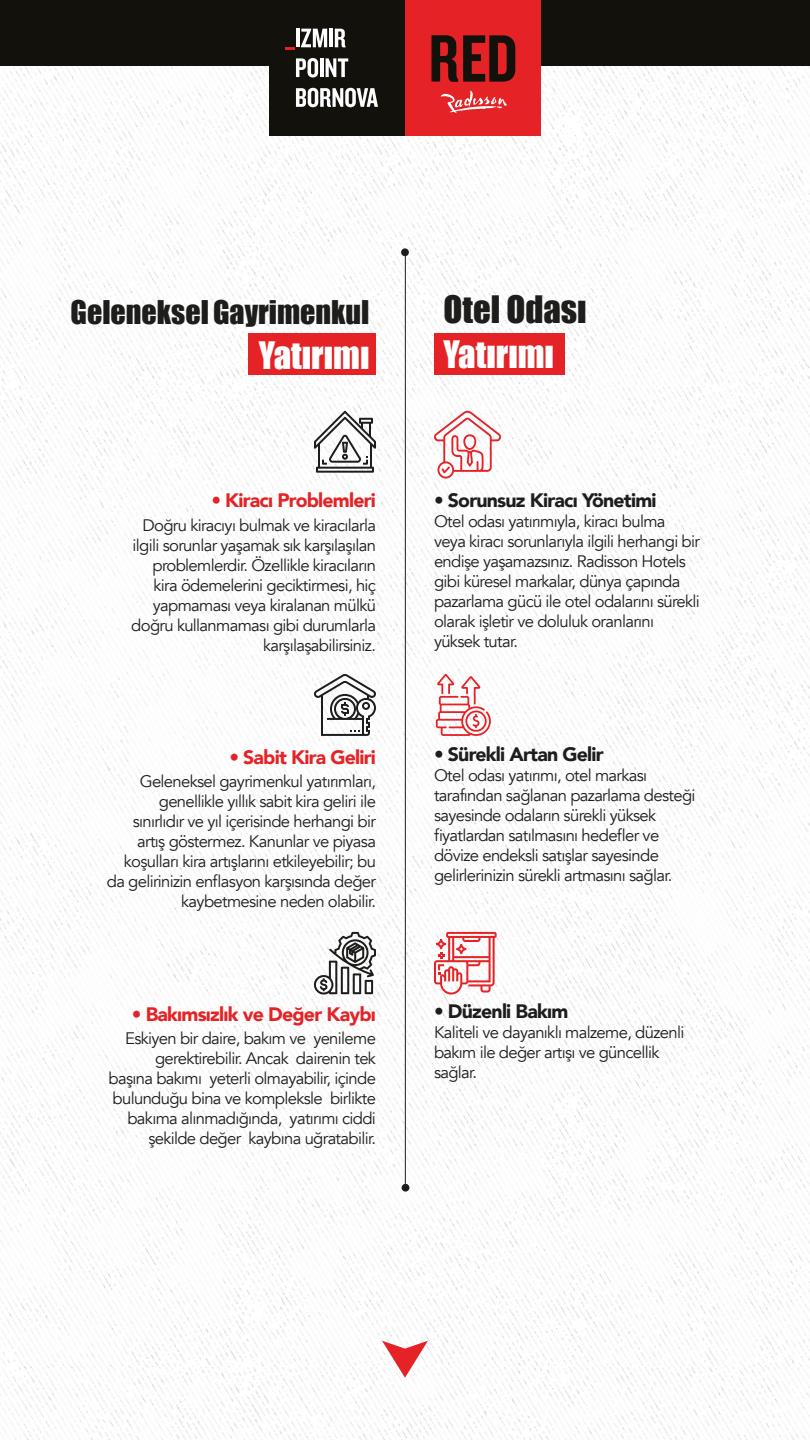
<style>
.page{position:relative;width:810px;height:1440px;background:#fff}
.page>*{position:absolute;margin:0;border:0;box-sizing:border-box;transform-origin:0 0}
.t1{font:34.72px "Impact";color:#fff}
.t2{font:34.72px "Impact";color:#1d1d1b}
.t3{font:30px "Impact";color:#1d1d1b}
.t4{font:900 19.42px "Avenir";letter-spacing:-.04em;color:#e52326}
.t5{font:900 19.42px "Avenir";letter-spacing:-.04em;color:#1d1d1b}
.t6{font:16.65px/20px "Avenir";letter-spacing:-.04em;color:#1d1d1b;text-align:right}
.s1{font-weight:400}
</style>
<div class="page">
<img style="left:0;top:66px;width:810px;height:1374px">
<div style="left:0;top:0;width:810px;height:66px;background:#12110c"></div>
<div style="left:405px;top:0;width:136px;height:136px;background:#e52326"></div>
<svg style="left:432px;top:35px;width:83px;height:47px"></svg>
<svg style="left:440px;top:90px;width:67px;height:23px"></svg>
<div style="left:269px;top:0;width:136px;height:136px;background:#12110c"></div>
<svg style="left:285px;top:47px;width:10px;height:3px"></svg>
<hr style="left:296px;top:29px;width:3px;height:18px;background:#fff">
<svg style="left:301px;top:29px;width:26px;height:18px"></svg>
<hr style="left:329px;top:29px;width:4px;height:18px;background:#fff">
<svg style="left:335px;top:29px;width:11px;height:18px"></svg>
<svg style="left:296px;top:58px;width:22px;height:19px"></svg>
<hr style="left:320px;top:58px;width:4px;height:19px;background:#fff">
<svg style="left:326px;top:58px;width:22px;height:19px"></svg>
<svg style="left:296px;top:88px;width:82px;height:19px"></svg>
<svg style="left:382px;top:1341px;width:46px;height:37px"></svg>
<hr style="left:405px;top:252px;width:1px;height:932px;background:#1d1d1b">
<div style="left:402px;top:1184px;width:7px;height:8px;background:#1d1d1b;border-radius:50%"></div>
<div style="left:401px;top:248px;width:8px;height:8px;background:#1d1d1b;border-radius:50%"></div>
<svg style="left:314px;top:411px;width:62px;height:62px"></svg>
<svg style="left:314px;top:674px;width:62px;height:62px"></svg>
<svg style="left:314px;top:932px;width:62px;height:63px"></svg>
<div style="left:248px;top:333px;width:128px;height:42px;background:#e52326"></div>
<svg style="left:434px;top:411px;width:67px;height:68px"></svg>
<svg style="left:434px;top:932px;width:63px;height:63px"></svg>
<svg style="left:436px;top:674px;width:55px;height:62px"></svg>
<div style="left:434px;top:333px;width:131px;height:42px;background:#e52326"></div>
<h2 class="t3" style="left:70px;top:289px;width:301px">Geleneksel Gayrimenkul</h2>
<h1 class="t1" style="left:259px;top:328px;width:112px">Yatırımı</h1>
<p class="t4" style="left:211px;top:484px;width:166px"><span class="s1">•</span> Kiracı Problemleri</p>
<p class="t6" style="left:131px;top:515px;width:246px">Doğru kiracıyı bulmak ve kiracılarla ilgili sorunlar yaşamak sık karşılaşılan problemlerdir. Özellikle kiracıların kira ödemelerini geciktirmesi, hiç yapmaması veya kiralanan mülkü doğru kullanmaması gibi durumlarla karşılaşabilirsiniz.</p>
<p class="t4" style="left:229px;top:741px;width:148px"><span class="s1">•</span> Sabit Kira Geliri</p>
<p class="t6" style="left:107px;top:772px;width:271px">Geleneksel gayrimenkul yatırımları, genellikle yıllık sabit kira geliri ile sınırlıdır ve yıl içerisinde herhangi bir artış göstermez. Kanunlar ve piyasa koşulları kira artışlarını etkileyebilir; bu da gelirinizin enflasyon karşısında değer kaybetmesine neden olabilir.</p>
<p class="t4" style="left:132px;top:997px;width:246px"><span class="s1">•</span> Bakımsızlık ve Değer Kaybı</p>
<p class="t6" style="left:109px;top:1029px;width:269px">Eskiyen bir daire, bakım ve yenileme gerektirebilir. Ancak dairenin tek başına bakımı yeterli olmayabilir, içinde bulunduğu bina ve kompleksle birlikte bakıma alınmadığında, yatırımı ciddi şekilde değer kaybına uğratabilir.</p>
<h1 class="t2" style="left:443px;top:283px;width:145px">Otel Odası</h1>
<h1 class="t1" style="left:443px;top:327px;width:112px">Yatırımı</h1>
<p class="t5" style="left:434px;top:484px;width:224px"><span class="s1">•</span> Sorunsuz Kiracı Yönetimi</p>
<p class="t6" style="left:434px;top:512px;width:268px;text-align:left">Otel odası yatırımıyla, kiracı bulma veya kiracı sorunlarıyla ilgili herhangi bir endişe yaşamazsınız. Radisson Hotels gibi küresel markalar, dünya çapında pazarlama gücü ile otel odalarını sürekli olarak işletir ve doluluk oranlarını yüksek tutar.</p>
<p class="t5" style="left:434px;top:738px;width:171px"><span class="s1">•</span> Sürekli Artan Gelir</p>
<p class="t6" style="left:434px;top:766px;width:263px;text-align:left">Otel odası yatırımı, otel markası tarafından sağlanan pazarlama desteği sayesinde odaların sürekli yüksek fiyatlardan satılmasını hedefler ve dövize endeksli satışlar sayesinde gelirlerinizin sürekli artmasını sağlar.</p>
<p class="t5" style="left:434px;top:995px;width:136px"><span class="s1">•</span> Düzenli Bakım</p>
<p class="t6" style="left:434px;top:1023px;width:252px;text-align:left">Kaliteli ve dayanıklı malzeme, düzenli bakım ile değer artışı ve güncellik sağlar.</p>
</div>
